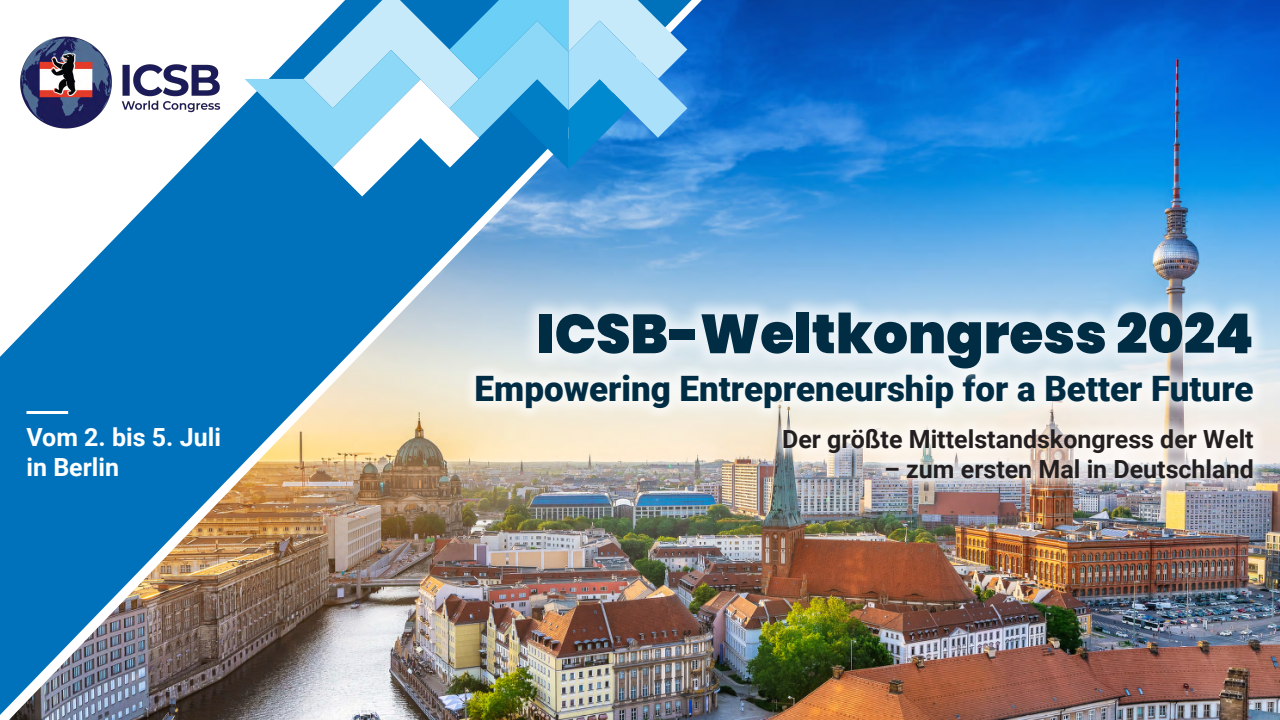
<style>
.page{position:relative;width:1280px;height:720px;background:#fff}
.page>*{position:absolute;margin:0;border:0;box-sizing:border-box;transform-origin:0 0}
.t1{font:900 55px "Poppins";color:#002c44}
.t2{font:900 35px "Roboto";color:#002c44}
.t3{font:700 25px "Roboto";color:#231f20}
.t4{font:700 25px/30px "Roboto";color:#fff}
</style>
<div class="page">
<img style="left:9px;top:0;width:1271px;height:720px">
<div style="left:769px;top:415px;width:498px;height:77px;background:#fff;opacity:.63"></div>
<div style="left:6px;top:23px;width:227px;height:119px;background:#fff"></div>
<img style="left:20px;top:32px;width:220px;height:100px">
<div style="left:462px;top:361px;width:805px;height:61px;background:#fff;opacity:.63"></div>
<hr style="left:27px;top:411px;width:41px;height:3px;background:#fff">
<svg style="left:245px;top:0;width:442px;height:197px"></svg>
<div style="left:522px;top:295px;width:747px;height:91px;background:#fff;opacity:.63"></div>
<p class="t4" style="left:26px;top:421px;width:196px">Vom 2. bis 5. Juli in Berlin</p>
<p class="t1" style="left:537px;top:302px;width:718px">ICSB-Weltkongress 2024</p>
<p class="t2" style="left:475px;top:364px;width:781px">Empowering Entrepreneurship for a Better Future</p>
<p class="t3" style="left:782px;top:421px;width:473px">Der größte Mittelstandskongress der Welt</p>
<p class="t3" style="left:884px;top:451px;width:371px">– zum ersten Mal in Deutschland</p>
</div>
